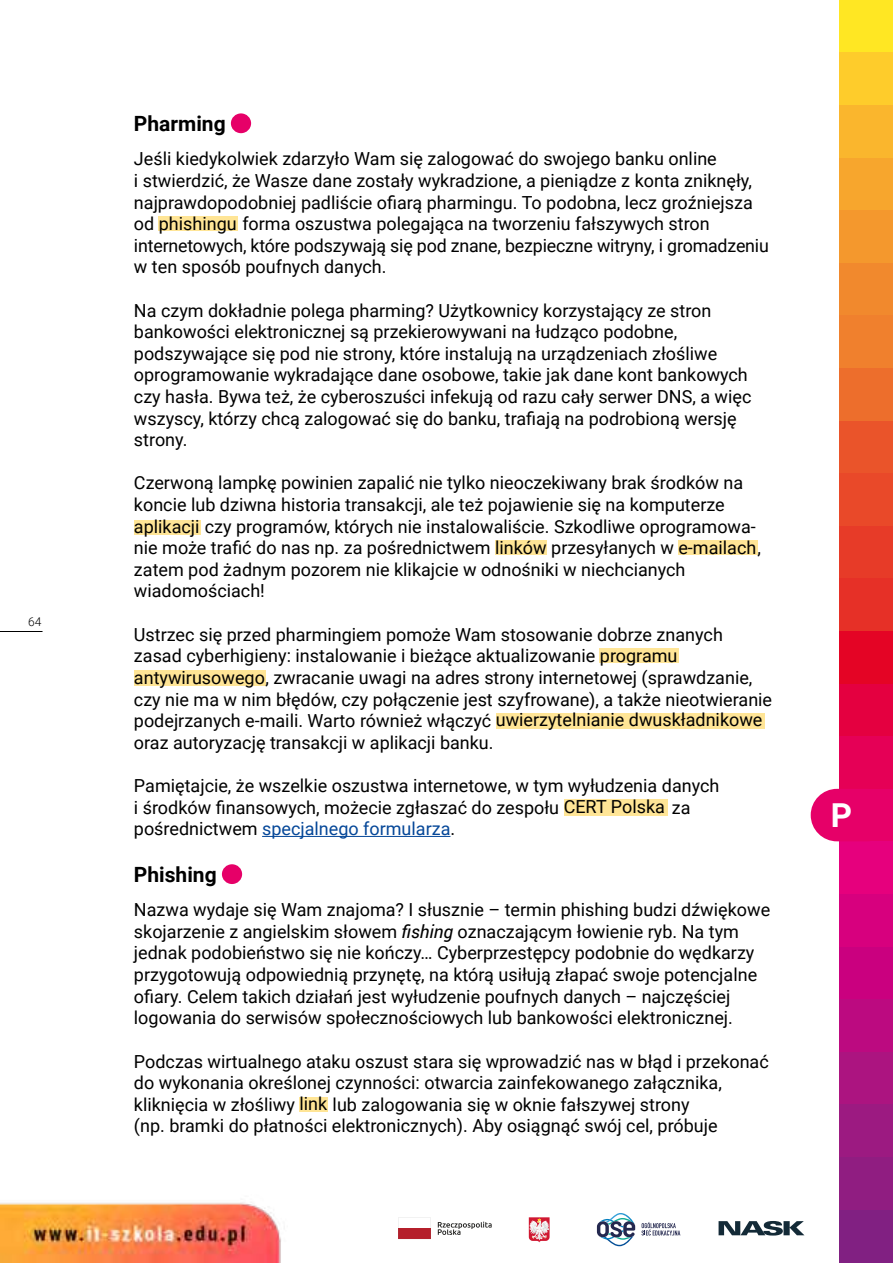
<style>
.page{position:relative;width:893px;height:1263px;background:#fff}
.page>*{position:absolute;margin:0;border:0;box-sizing:border-box;transform-origin:0 0}
.t1{font:700 33px "Roboto";color:#fff}
.t2{font:700 21px "Roboto";color:#000}
.t3{font:18px/21.6px "Roboto";color:#000}
.t4{font:300 12px "Roboto";color:#000}
.s1{color:#054798}
.s2{font-style:italic}
</style>
<div class="page">
<img style="left:1px;top:1184px;width:839px;height:79px">
<svg style="left:719px;top:1221px;width:85px;height:14px"></svg>
<svg style="left:438px;top:1221px;width:54px;height:14px"></svg>
<svg style="left:398px;top:1217px;width:33px;height:22px"></svg>
<svg style="left:642px;top:1222px;width:38px;height:13px"></svg>
<svg style="left:597px;top:1213px;width:39px;height:33px"></svg>
<svg style="left:529px;top:1217px;width:21px;height:25px"></svg>
<div style="left:840px;top:1243px;width:53px;height:20px;background:#812082"></div>
<hr style="left:0;top:631px;width:43px;height:1px;background:#000">
<div style="left:840px;top:0;width:53px;height:53px;background:#ffe723"></div>
<div style="left:840px;top:53px;width:53px;height:52px;background:#fecc2b"></div>
<div style="left:840px;top:105px;width:53px;height:53px;background:#fab62d"></div>
<div style="left:840px;top:158px;width:53px;height:52px;background:#f7a62d"></div>
<div style="left:840px;top:210px;width:53px;height:53px;background:#f4982d"></div>
<div style="left:840px;top:263px;width:53px;height:53px;background:#f1892d"></div>
<div style="left:840px;top:316px;width:53px;height:52px;background:#f0802d"></div>
<div style="left:840px;top:368px;width:53px;height:53px;background:#ed6e2c"></div>
<div style="left:840px;top:421px;width:53px;height:52px;background:#ea542a"></div>
<div style="left:840px;top:473px;width:53px;height:53px;background:#e94929"></div>
<div style="left:840px;top:526px;width:53px;height:53px;background:#e73b28"></div>
<div style="left:840px;top:579px;width:53px;height:52px;background:#e63027"></div>
<div style="left:840px;top:631px;width:53px;height:53px;background:#e40425"></div>
<div style="left:840px;top:684px;width:53px;height:52px;background:#e40040"></div>
<div style="left:840px;top:736px;width:53px;height:53px;background:#e50056"></div>
<div style="left:840px;top:789px;width:53px;height:53px;background:#e60068"></div>
<div style="left:840px;top:842px;width:53px;height:52px;background:#e6007d"></div>
<div style="left:840px;top:894px;width:53px;height:53px;background:#d7007e"></div>
<div style="left:840px;top:947px;width:53px;height:52px;background:#ca007f"></div>
<div style="left:840px;top:999px;width:53px;height:53px;background:#bc0a80"></div>
<div style="left:840px;top:1052px;width:53px;height:53px;background:#ac1480"></div>
<div style="left:840px;top:1105px;width:53px;height:52px;background:#9c1a81"></div>
<div style="left:840px;top:1157px;width:53px;height:53px;background:#901d81"></div>
<div style="left:840px;top:1210px;width:53px;height:52px;background:#812082"></div>
<hr style="left:262px;top:836px;width:188px;height:1px;background:#054798">
<div style="left:231px;top:113px;width:20px;height:20px;background:#e60068;border-radius:50%"></div>
<div style="left:159px;top:216px;width:79px;height:15px;background:#ffe596"></div>
<div style="left:134px;top:520px;width:66px;height:15px;background:#ffe596"></div>
<div style="left:495px;top:540px;width:52px;height:15px;background:#ffe596"></div>
<div style="left:678px;top:540px;width:79px;height:15px;background:#ffe596"></div>
<div style="left:600px;top:648px;width:79px;height:15px;background:#ffe596"></div>
<div style="left:134px;top:671px;width:131px;height:15px;background:#ffe596"></div>
<div style="left:496px;top:713px;width:268px;height:15px;background:#ffe596"></div>
<div style="left:564px;top:799px;width:103px;height:17px;background:#ffe596"></div>
<div style="left:222px;top:864px;width:20px;height:20px;background:#e60068;border-radius:50%"></div>
<div style="left:299px;top:1097px;width:29px;height:15px;background:#ffe596"></div>
<div style="left:811px;top:789px;width:82px;height:52px;background:#e60068;border-radius:26px"></div>
<p class="t4" style="left:28px;top:614px;width:15px">64</p>
<p class="t2" style="left:134px;top:109px;width:93px">Pharming</p>
<p class="t3" style="left:134px;top:148px;width:636px">Jeśli kiedykolwiek zdarzyło Wam się zalogować do swojego banku online<br>i stwierdzić, że Wasze dane zostały wykradzione, a pieniądze z konta zniknęły, najprawdopodobniej padliście ofiarą pharmingu. To podobna, lecz groźniejsza od phishingu forma oszustwa polegająca na tworzeniu fałszywych stron internetowych, które podszywają się pod znane, bezpieczne witryny, i gromadzeniu w ten sposób poufnych danych.</p>
<p class="t3" style="left:134px;top:299px;width:619px">Na czym dokładnie polega pharming? Użytkownicy korzystający ze stron bankowości elektronicznej są przekierowywani na łudząco podobne, podszywające się pod nie strony, które instalują na urządzeniach złośliwe oprogramowanie wykradające dane osobowe, takie jak dane kont bankowych czy hasła. Bywa też, że cyberoszuści infekują od razu cały serwer DNS, a więc wszyscy, którzy chcą zalogować się do banku, trafiają na podrobioną wersję strony.</p>
<p class="t3" style="left:134px;top:472px;width:628px">Czerwoną lampkę powinien zapalić nie tylko nieoczekiwany brak środków na koncie lub dziwna historia transakcji, ale też pojawienie się na komputerze aplikacji czy programów, których nie instalowaliście. Szkodliwe oprogramowa&shy;nie może trafić do nas np. za pośrednictwem linków przesyłanych w e-mailach, zatem pod żadnym pozorem nie klikajcie w odnośniki w niechcianych wiadomościach!</p>
<p class="t3" style="left:134px;top:623px;width:640px">Ustrzec się przed pharmingiem pomoże Wam stosowanie dobrze znanych zasad cyberhigieny: instalowanie i bieżące aktualizowanie programu antywirusowego, zwracanie uwagi na adres strony internetowej (sprawdzanie, czy nie ma w nim błędów, czy połączenie jest szyfrowane), a także nieotwieranie podejrzanych e-maili. Warto również włączyć uwierzytelnianie dwuskładnikowe oraz autoryzację transakcji w aplikacji banku.</p>
<p class="t3" style="left:134px;top:774px;width:587px">Pamiętajcie, że wszelkie oszustwa internetowe, w tym wyłudzenia danych i środków finansowych, możecie zgłaszać do zespołu CERT Polska za pośrednictwem <span class="s1">specjalnego formularza</span>.</p>
<p class="t2" style="left:134px;top:860px;width:84px">Phishing</p>
<p class="t3" style="left:134px;top:898px;width:638px">Nazwa wydaje się Wam znajoma? I słusznie – termin phishing budzi dźwiękowe skojarzenie z angielskim słowem <span class="s2">fishing</span> oznaczającym łowienie ryb. Na tym jednak podobieństwo się nie kończy… Cyberprzestępcy podobnie do wędkarzy przygotowują odpowiednią przynętę, na którą usiłują złapać swoje potencjalne ofiary. Celem takich działań jest wyłudzenie poufnych danych – najczęściej logowania do serwisów społecznościowych lub bankowości elektronicznej.</p>
<p class="t3" style="left:134px;top:1049px;width:636px">Podczas wirtualnego ataku oszust stara się wprowadzić nas w błąd i przekonać do wykonania określonej czynności: otwarcia zainfekowanego załącznika, kliknięcia w złośliwy link lub zalogowania się w oknie fałszywej strony<br>(np. bramki do płatności elektronicznych). Aby osiągnąć swój cel, próbuje</p>
<h1 class="t1" style="left:831px;top:792px;width:23px">P</h1>
</div>
